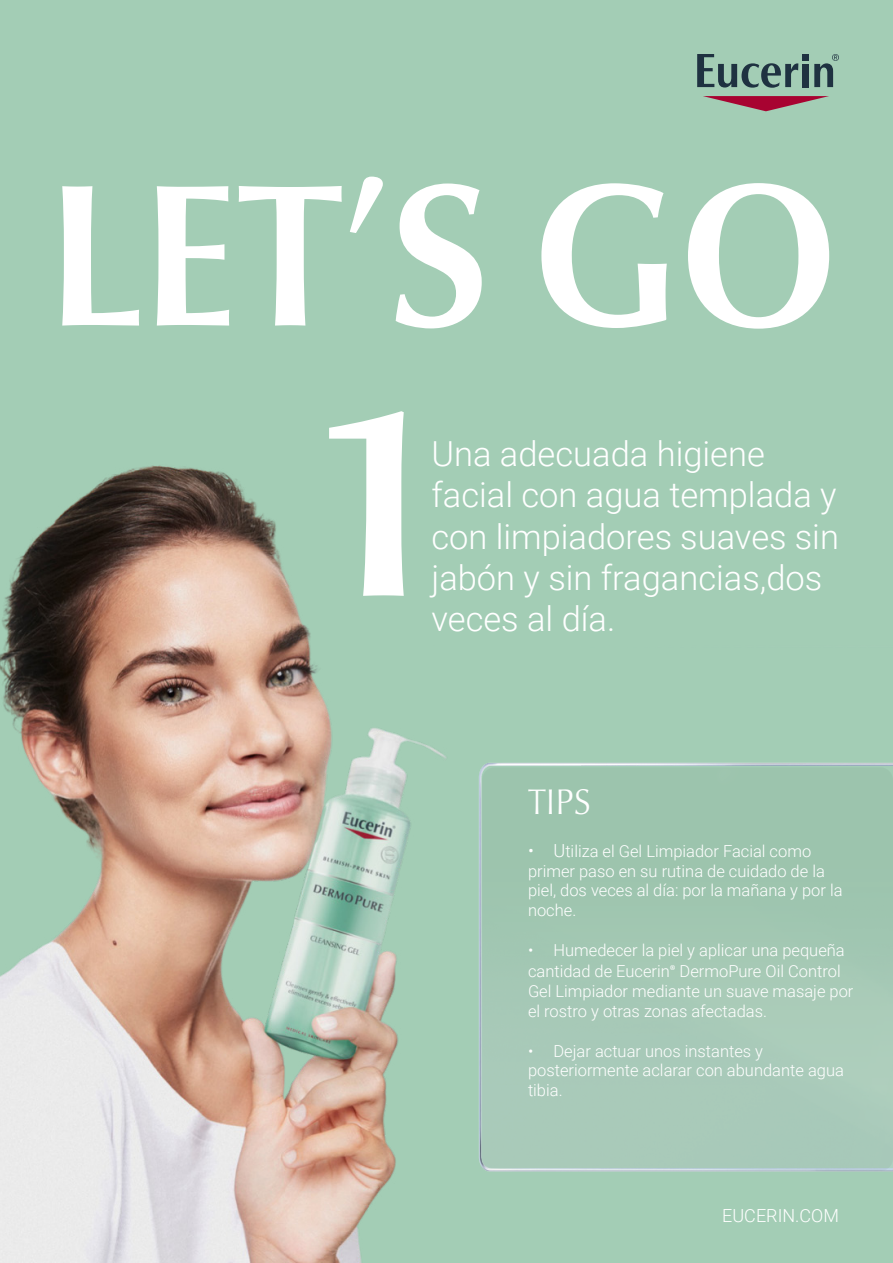
<style>
.page{position:relative;width:893px;height:1263px;background:#a3cdb5}
.page>*{position:absolute;margin:0;border:0;box-sizing:border-box;transform-origin:0 0}
.t1{font:700 263.85px "Eucerina Europe";color:#fff}
.t2{font:700 203.85px "Eucerina Europe";color:#fff}
.t3{font:300 36px "Eucerina Europe";color:#fff}
.t4{font:300 34.5px/41.4px "Roboto";color:#fff}
.t5{font:300 18px "Roboto";color:#fff}
.t6{font:300 16.5px/19.8px "Roboto";color:#fff}
.s1{font-size:18px}
.s2{font-family:"Minion Pro";font-weight:700;font-size:18px}
</style>
<div class="page">
<svg style="left:703px;top:96px;width:126px;height:15px"></svg>
<svg style="left:814px;top:54px;width:25px;height:33px"></svg>
<svg style="left:697px;top:54px;width:111px;height:34px"></svg>
<div style="left:802px;top:64px;width:6px;height:23px;background:#1f3241"></div>
<img style="left:0;top:465px;width:257px;height:798px">
<img style="left:255px;top:514px;width:638px;height:749px">
<div style="left:482px;top:767px;width:411px;height:404px;background:#a5c8b5;border-radius:13px"></div>
<h2 class="t2" style="left:47px;top:138px;width:794px">LET’S GO</h2>
<h1 class="t1" style="left:329px;top:354px;width:104px">1</h1>
<h3 class="t4" style="left:431px;top:431px;width:409px">Una adecuada higiene facial con agua templada y con limpiadores suaves sin jabón y sin fragancias,dos</h3>
<h3 class="t4" style="left:431px;top:597px;width:185px">veces al día.</h3>
<h3 class="t3" style="left:528px;top:781px;width:64px">TIPS</h3>
<p class="t6" style="left:528px;top:840px;width:316px"><span class="s1">• U</span>tiliza el Gel Limpiador Facial como primer paso en su rutina de cuidado de la piel, dos veces al día: por la mañana y por la noche.</p>
<p class="t6" style="left:528px;top:938px;width:318px;line-height:21.6px">• Humedecer la piel y aplicar una pequeña cantidad de Eucerin<span class="s2">®</span> DermoPure Oil Control</p>
<p class="t6" style="left:528px;top:981px;width:327px">Gel Limpiador mediante un suave masaje por el rostro y otras zonas afectadas.</p>
<p class="t6" style="left:528px;top:1040px;width:317px">• Dejar actuar unos instantes y posteriormente aclarar con abundante agua tibia.</p>
<p class="t5" style="left:722px;top:1203px;width:118px">EUCERIN.COM</p>
</div>
